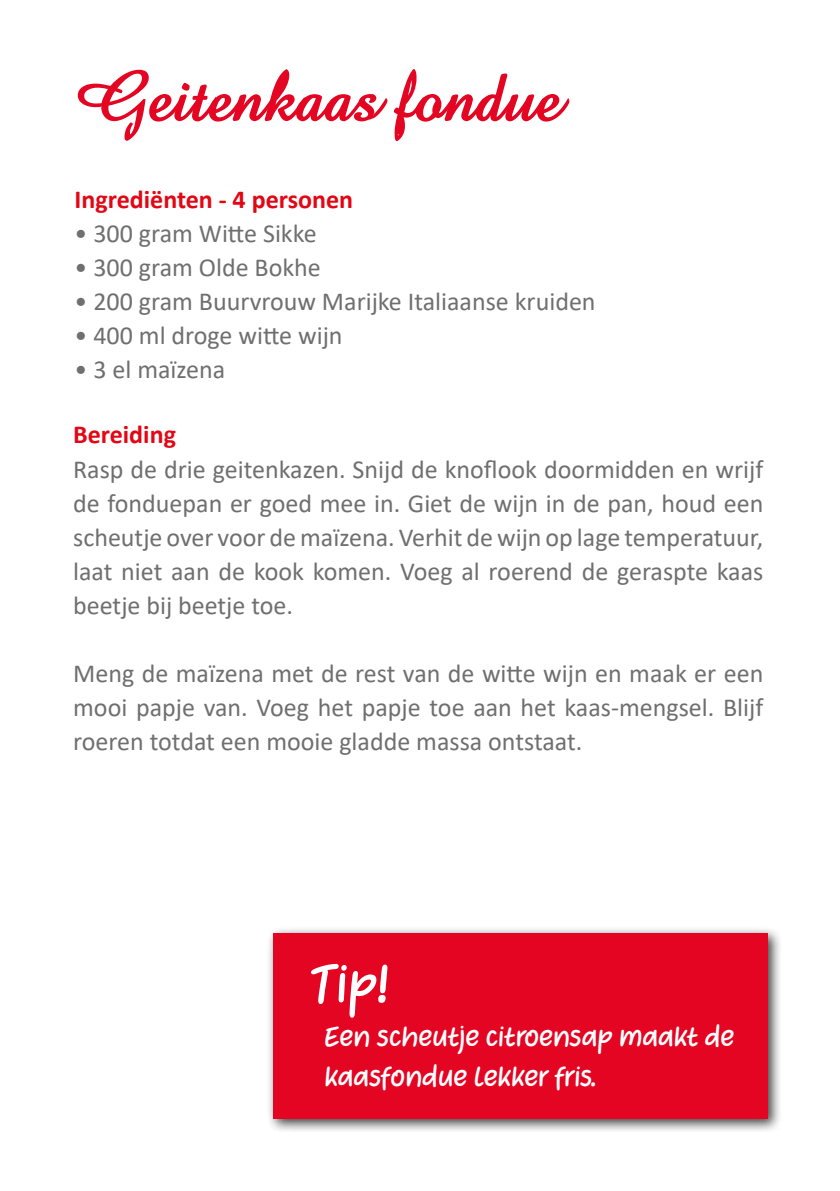
<style>
.page{position:relative;width:840px;height:1191px;background:#fff}
.page>*{position:absolute;margin:0;border:0;box-sizing:border-box;transform-origin:0 0}
.t1{font:700 72px "Amaze";color:#e40523}
.t2{font:50px "Heart Warming";color:#fff}
.t3{font:26px/34px "Calibri";color:#706f6f;text-align:justify}
.t4{font:26px/40px "Heart Warming";color:#fff}
.t5{font:700 26px "Calibri";color:#e30615}
</style>
<div class="page">
<div style="left:266px;top:926px;width:516px;height:207px;background:#000;opacity:.75"></div>
<div style="left:273px;top:933px;width:494px;height:186px;background:#e40523"></div>
<h1 class="t1" style="left:74px;top:48px;width:489px">Geitenkaas fondue</h1>
<p class="t5" style="left:75px;top:181px;width:280px">Ingrediënten - 4 personen</p>
<p class="t3" style="left:75px;top:216px;width:243px">• 300 gram Witte Sikke</p>
<p class="t3" style="left:75px;top:250px;width:248px">• 300 gram Olde Bokhe</p>
<p class="t3" style="left:75px;top:284px;width:522px">• 200 gram Buurvrouw Marijke Italiaanse kruiden</p>
<p class="t3" style="left:75px;top:318px;width:269px">• 400 ml droge witte wijn</p>
<p class="t3" style="left:75px;top:352px;width:152px">• 3 el maïzena</p>
<p class="t5" style="left:73px;top:416px;width:104px">Bereiding</p>
<p class="t3" style="left:73px;top:451px;width:691px">Rasp de drie geitenkazen. Snijd de knoflook doormidden en wrijf de fonduepan er goed mee in. Giet de wijn in de pan, houd een scheutje over voor de maïzena. Verhit de wijn op lage temperatuur, laat niet aan de kook komen. Voeg al roerend de geraspte kaas beetje bij beetje toe.</p>
<p class="t3" style="left:73px;top:655px;width:691px">Meng de maïzena met de rest van de witte wijn en maak er een mooi papje van. Voeg het papje toe aan het kaas-mengsel. Blijf roeren totdat een mooie gladde massa ontstaat.</p>
<h2 class="t2" style="left:309px;top:950px;width:80px">Tip!</h2>
<p class="t4" style="left:323px;top:1016px;width:411px">Een scheutje citroensap maakt de kaasfondue lekker fris.</p>
</div>
